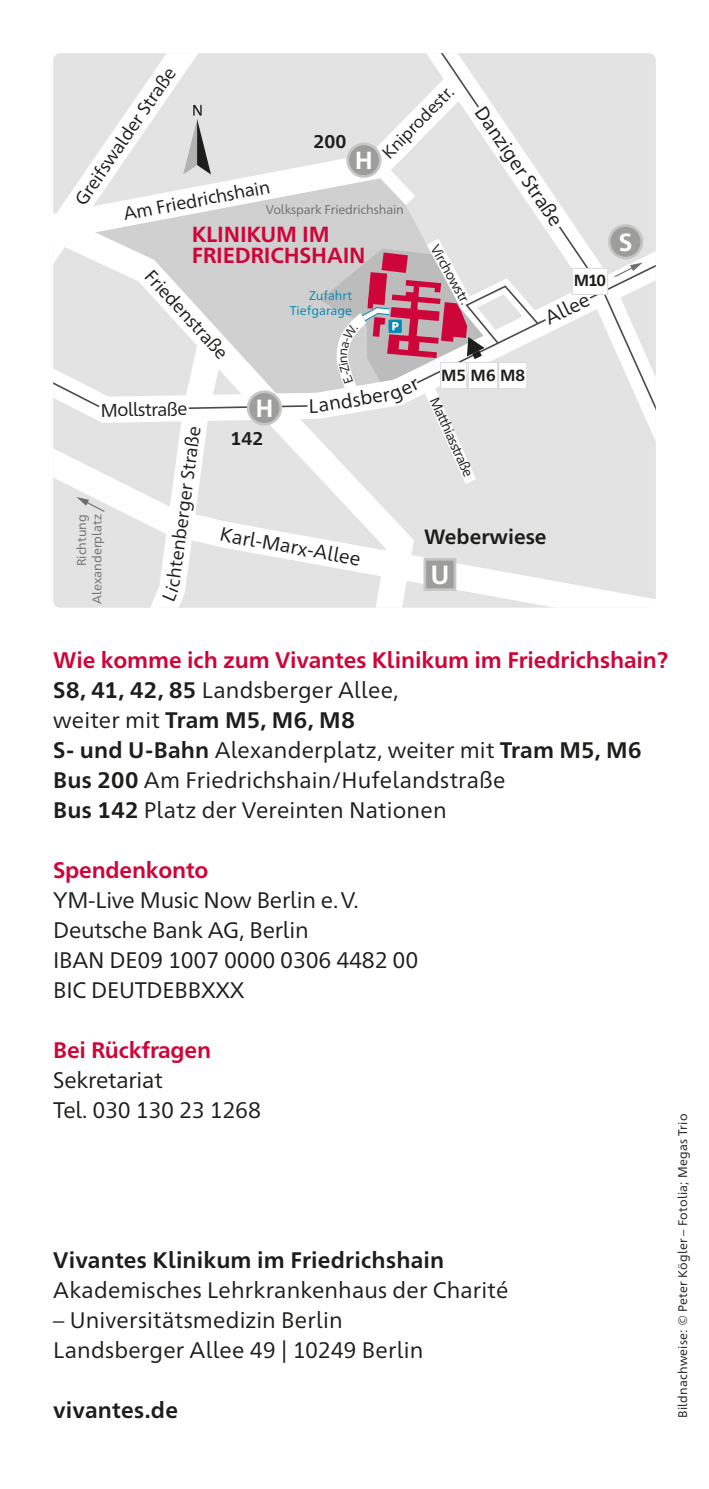
<style>
.page{position:relative;width:709px;height:1489px;background:#fff}
.page>*{position:absolute;margin:0;border:0;box-sizing:border-box;transform-origin:0 0}
.t1{font:700 26.25px "Frutiger Neue 1450 Pro";color:#fff}
.t2{font:700 24.75px "Frutiger Neue 1450 Pro";color:#fff}
.t3{font:22.5px/30px "Frutiger Neue 1450 Pro";letter-spacing:.005em;color:#1d1d1b}
.t4{font:700 22.5px/30px "Frutiger Neue 1450 Pro";letter-spacing:-.005em;color:#ce0539}
.t5{font:700 22.5px "Frutiger Neue 1450 Pro";letter-spacing:.005em;color:#1d1d1b}
.t6{font:700 21.75px/21.8px "Frutiger Neue 1450 Pro";letter-spacing:-.01em;color:#ce0539}
.t7{font:700 20.75px "Frutiger Neue 1450 Pro";color:#1d1d1b}
.t8{font:19.5px "Frutiger Neue 1450 Pro";color:#1d1d1b}
.t9{font:18.5px "Frutiger Neue 1450 Pro";color:#1d1d1b}
.t10{font:700 18.5px "Frutiger Neue 1450 Pro";color:#1d1d1b}
.t11{font:17.25px "Frutiger Neue 1450 Pro";color:#1d1d1b}
.t12{font:700 16px "Frutiger Neue 1450 Pro";color:#1d1d1b}
.t13{font:13.75px "Frutiger Neue 1450 Pro";color:#1d1d1b}
.t14{font:12.75px/15.2px "Frutiger Neue 1450 Pro";letter-spacing:-.01em;color:#706f6f;text-align:right}
.t15{font:12.75px/15.2px "Frutiger Neue 1450 Pro";color:#008ab5;text-align:right}
.t16{font:12.5px "Frutiger Neue 1450 Pro";letter-spacing:.02em;color:#1d1d1b}
.s1{color:#1d1d1b}
.s2{font-weight:400;color:#1d1d1b}
.s3{font-weight:700}
.s4{font-weight:700;color:#ce0539}
</style>
<div class="page">
<svg style="left:53px;top:353px;width:68px;height:254px"></svg>
<svg style="left:53px;top:53px;width:68px;height:300px"></svg>
<svg style="left:53px;top:355px;width:48px;height:53px"></svg>
<svg style="left:77px;top:497px;width:29px;height:16px"></svg>
<svg style="left:121px;top:53px;width:535px;height:554px"></svg>
<p class="t9" style="left:68px;top:195px;width:165px;rotate:-55deg">Greifswalder Straße</p>
<p class="t11" style="left:376px;top:147px;width:96px;rotate:-46deg">Kniprodestr.</p>
<p class="t8" style="left:491px;top:100px;width:142px;rotate:56deg">Danziger Straße</p>
<p class="t10" style="left:313px;top:128px;width:34px">200</p>
<p class="t2" style="left:355px;top:142px;width:20px">H</p>
<p class="t9" style="left:121px;top:201px;width:150px;rotate:-11deg">Am Friedrichshain</p>
<p class="t14" style="left:266px;top:201px;width:140px">Volkspark Friedrichshain</p>
<p class="t6" style="left:192px;top:221px;width:175px">KLINIKUM IM<br>FRIEDRICHSHAIN</p>
<p class="t15" style="left:290px;top:286px;width:64px">Zufahrt<br>Tiefgarage</p>
<p class="t13" style="left:443px;top:240px;width:68px;rotate:61deg">Virchowstr.</p>
<p class="t9" style="left:159px;top:263px;width:115px;rotate:48deg">Friedenstraße</p>
<p class="t12" style="left:574px;top:269px;width:34px">M10</p>
<p class="t8" style="left:540px;top:306px;width:49px;rotate:-26deg">Allee</p>
<p class="t9" style="left:100px;top:396px;width:88px;rotate:-1deg">Mollstraße</p>
<p class="t14" style="left:73px;top:603px;width:91px;rotate:-90deg">Richtung<br>Alexanderplatz</p>
<p class="t9" style="left:159px;top:584px;width:164px;rotate:-82deg">chtenberger Straße</p>
<p class="t2" style="left:255px;top:390px;width:20px">H</p>
<p class="t10" style="left:230px;top:425px;width:34px">142</p>
<p class="t8" style="left:316px;top:391px;width:74px;rotate:-9deg">andsber</p>
<p class="t8" style="left:235px;top:522px;width:132px;rotate:10deg">arl-Marx-Allee</p>
<p class="t12" style="left:441px;top:364px;width:85px">M5 M6 M8</p>
<p class="t13" style="left:443px;top:393px;width:88px;rotate:66deg">Matthiasstraße</p>
<p class="t7" style="left:424px;top:522px;width:124px">Weberwiese</p>
<p class="t1" style="left:430px;top:555px;width:21px">U</p>
<p class="t2" style="left:618px;top:224px;width:15px">S</p>
<p class="t4" style="left:53px;top:643px;width:616px">Wie komme ich zum Vivantes Klinikum im Friedrichshain?<br><span class="s1">S8, 41, 42, 85</span> <span class="s2">Landsberger Allee,<br>weiter mit</span> <span class="s1">Tram M5, M6, M8</span></p>
<p class="t3" style="left:53px;top:733px;width:590px"><span class="s3">S- und U-Bahn</span> Alexanderplatz, weiter mit <span class="s3">Tram M5, M6</span></p>
<p class="t3" style="left:53px;top:763px;width:454px"><span class="s3">Bus 200</span> Am Friedrichshain/Hufelandstraße</p>
<p class="t3" style="left:53px;top:793px;width:395px"><span class="s3">Bus 142</span> Platz der Vereinten Nationen</p>
<p class="t3" style="left:53px;top:853px;width:307px"><span class="s4">Spendenkonto<br></span>YM-Live Music Now Berlin e.V.</p>
<p class="t3" style="left:53px;top:913px;width:257px">Deutsche Bank AG, Berlin</p>
<p class="t3" style="left:53px;top:943px;width:367px">IBAN DE09 1007 0000 0306 4482 00</p>
<p class="t3" style="left:53px;top:973px;width:193px">BIC DEUTDEBBXXX</p>
<p class="t4" style="left:53px;top:1033px;width:159px">Bei Rückfragen</p>
<p class="t3" style="left:53px;top:1063px;width:111px">Sekretariat</p>
<p class="t3" style="left:53px;top:1093px;width:209px">Tel. 030 130 23 1268</p>
<p class="t5" style="left:53px;top:1243px;width:392px">Vivantes Klinikum im Friedrichshain</p>
<p class="t3" style="left:53px;top:1273px;width:457px">Akademisches Lehrkrankenhaus der Charité</p>
<p class="t3" style="left:53px;top:1303px;width:291px">– Universitätsmedizin Berlin</p>
<p class="t3" style="left:53px;top:1333px;width:372px">Landsberger Allee 49 | 10249 Berlin</p>
<p class="t5" style="left:53px;top:1393px;width:126px">vivantes.de</p>
<p class="t16" style="left:673px;top:1417px;width:306px;rotate:-90deg">Bildnachweise: © Peter Kögler – Fotolia; Megas Trio</p>
</div>
